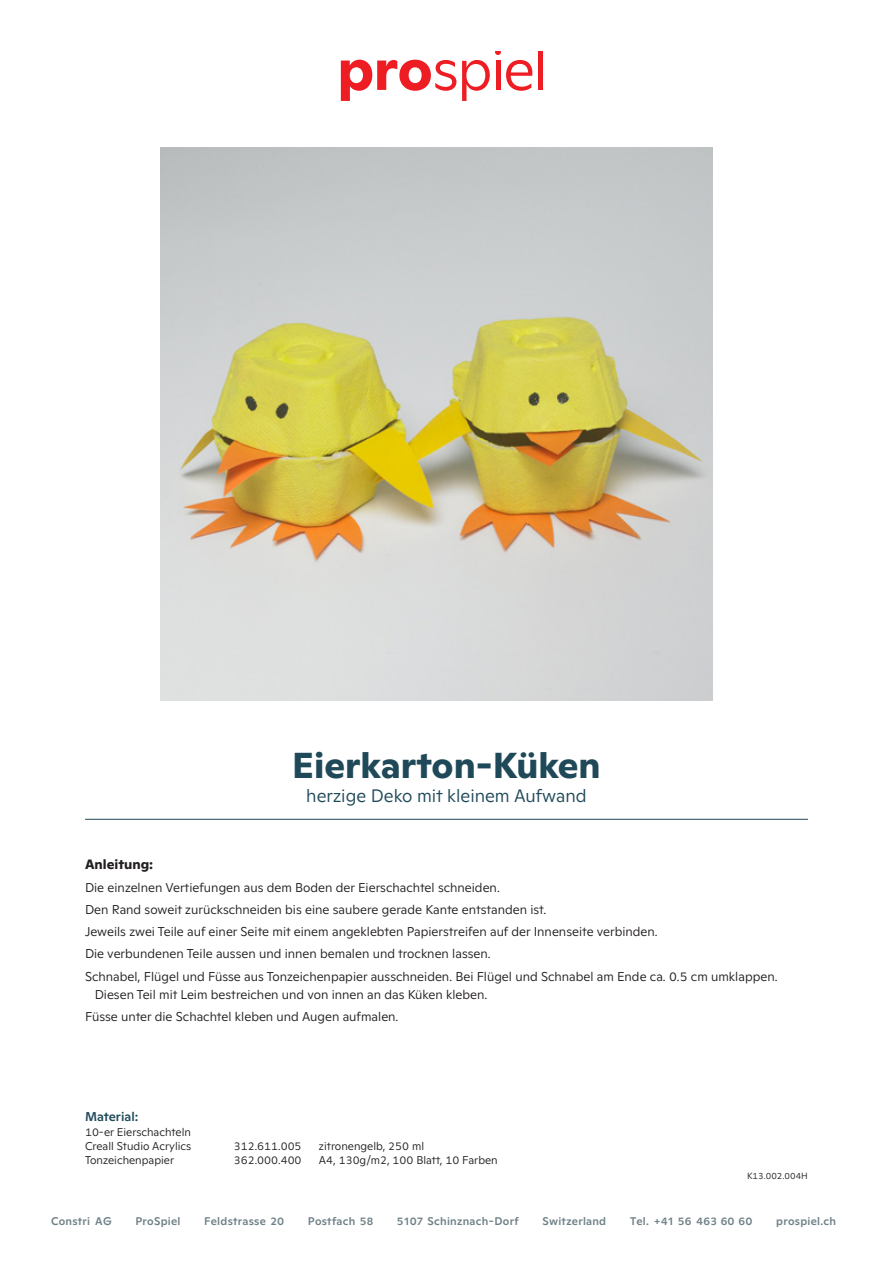
<style>
.page{position:relative;width:893px;height:1263px;background:#fff}
.page>*{position:absolute;margin:0;border:0;box-sizing:border-box;transform-origin:0 0}
.TITEL_24{font:700 36px "Ginto Normal";color:#1f4959}
.UT_12{font:300 18px "Ginto Normal";color:#1f4959}
.UT_9{font:700 13.5px "Ginto Normal";color:#231f20}
.GT_8_5_12{font:300 12.75px/18px "Ginto Normal";color:#231f20}
.Material_Titel_8_5{font:500 12.75px "Ginto Normal";color:#1f4959}
.MATERIAL{font:300 11.25px "Ginto Normal";color:#231f20}
.t1{font:500 11.1px "Ginto Normal";letter-spacing:.02em;color:#2f4953}
.Rezeptnummer_u_li_6{font:300 9px "Ginto Normal";color:#231f20}
</style>
<div class="page">
<img style="left:161px;top:148px;width:552px;height:552px">
<hr style="left:85px;top:819px;width:723px;height:1px;background:#1f4959">
<svg style="left:341px;top:60px;width:115px;height:41px"></svg>
<svg style="left:462px;top:51px;width:70px;height:50px"></svg>
<hr style="left:539px;top:51px;width:4px;height:39px;background:#ee1d23">
<p class="TITEL_24" style="left:292px;top:738px;width:310px">Eierkarton-Küken</p>
<p class="UT_12" style="left:306px;top:783px;width:282px">herzige Deko mit kleinem Aufwand</p>
<p class="UT_9" style="left:85px;top:854px;width:70px">Anleitung:</p>
<p class="GT_8_5_12" style="left:85px;top:877px;width:416px">Die einzelnen Vertiefungen aus dem Boden der Eierschachtel schneiden.</p>
<p class="GT_8_5_12" style="left:85px;top:899px;width:463px">Den Rand soweit zurückschneiden bis eine saubere gerade Kante entstanden ist.</p>
<p class="GT_8_5_12" style="left:85px;top:922px;width:574px">Jeweils zwei Teile auf einer Seite mit einem angeklebten Papierstreifen auf der Innenseite verbinden.</p>
<p class="GT_8_5_12" style="left:85px;top:944px;width:407px">Die verbundenen Teile aussen und innen bemalen und trocknen lassen.</p>
<p class="GT_8_5_12" style="left:95px;top:966px;width:684px;text-indent:-10px">Schnabel, Flügel und Füsse aus Tonzeichenpapier ausschneiden. Bei Flügel und Schnabel am Ende ca. 0.5 cm umklappen.<br>Diesen Teil mit Leim bestreichen und von innen an das Küken kleben.</p>
<p class="GT_8_5_12" style="left:85px;top:1006px;width:315px">Füsse unter die Schachtel kleben und Augen aufmalen.</p>
<p class="Material_Titel_8_5" style="left:85px;top:1107px;width:55px">Material:</p>
<p class="MATERIAL" style="left:85px;top:1124px;width:107px">10-er Eierschachteln</p>
<p class="MATERIAL" style="left:85px;top:1138px;width:108px">Creall Studio Acrylics</p>
<p class="MATERIAL" style="left:234px;top:1138px;width:69px">312.611.005</p>
<p class="MATERIAL" style="left:319px;top:1138px;width:107px">zitronengelb, 250 ml</p>
<p class="MATERIAL" style="left:85px;top:1152px;width:91px">Tonzeichenpapier</p>
<p class="MATERIAL" style="left:234px;top:1152px;width:69px">362.000.400</p>
<p class="MATERIAL" style="left:319px;top:1152px;width:180px">A4, 130g/m2, 100 Blatt, 10 Farben</p>
<p class="Rezeptnummer_u_li_6" style="left:747px;top:1169px;width:62px">K13.002.004H</p>
<p class="t1" style="left:51px;top:1213px;width:62px">Constri AG</p>
<p class="t1" style="left:135px;top:1213px;width:47px">ProSpiel</p>
<p class="t1" style="left:204px;top:1213px;width:81px">Feldstrasse 20</p>
<p class="t1" style="left:308px;top:1213px;width:67px">Postfach 58</p>
<p class="t1" style="left:397px;top:1213px;width:123px">5107 Schinznach-Dorf</p>
<p class="t1" style="left:543px;top:1213px;width:65px">Switzerland</p>
<p class="t1" style="left:630px;top:1213px;width:124px">Tel. +41 56 463 60 60</p>
<p class="t1" style="left:776px;top:1213px;width:61px">prospiel.ch</p>
</div>
